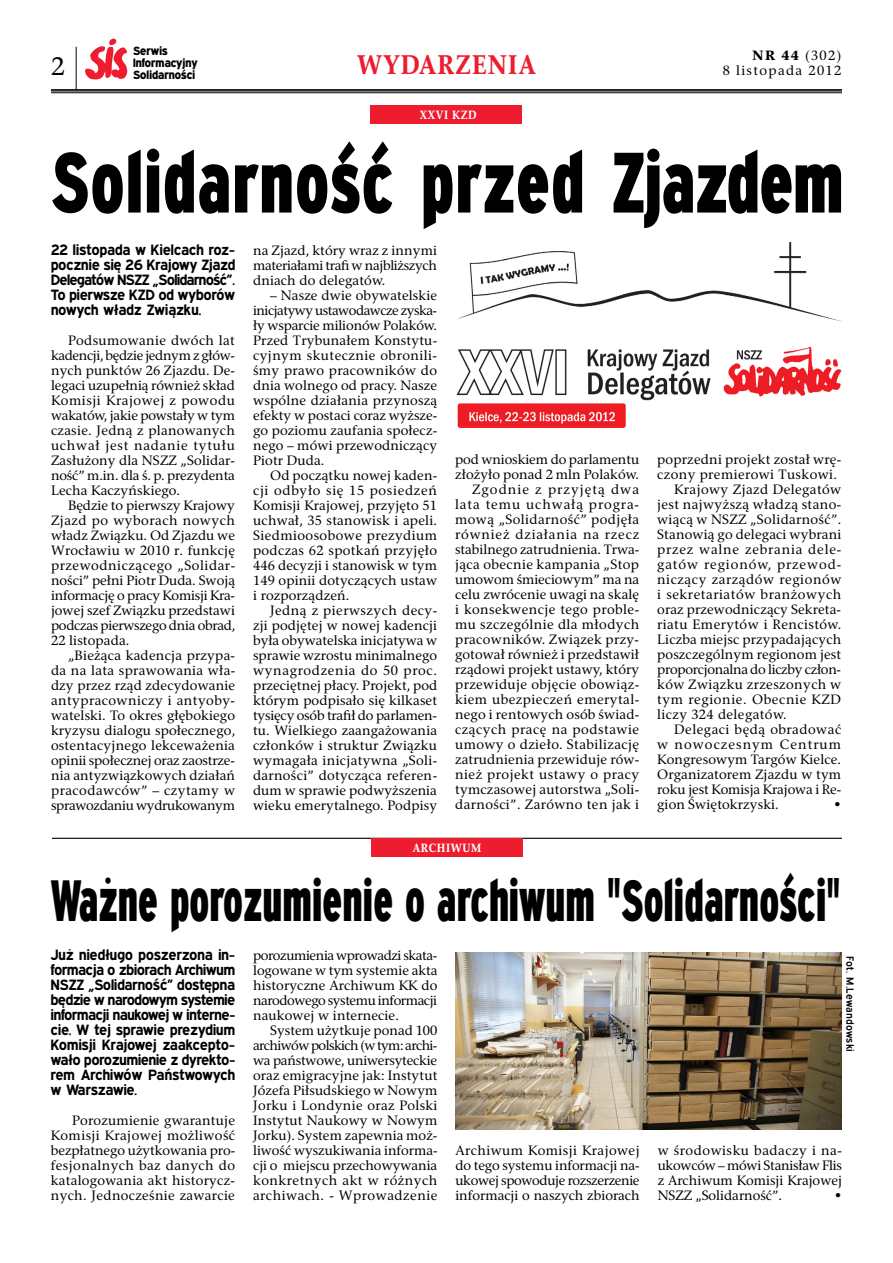
<style>
.page{position:relative;width:893px;height:1263px;background:#fff}
.page>*{position:absolute;margin:0;border:0;box-sizing:border-box;transform-origin:0 0}
.t1{font:86.4px "Expressway Cd Xb";letter-spacing:.01em;color:#000;scale:.93 1}
.t2{font:58.8px "Expressway Cd Xb";color:#000;scale:.79 1}
.t3{font:700 27px "Rashel Cnd EFN";letter-spacing:.05em;color:#ed1c2e}
.t4{font:25.5px "Rashel EFN";color:#000}
.t5{font:700 15px/15px "Expressway Rg";color:#000;text-align:justify}
.t6{font:13.5px/15px "Rashel EFN";letter-spacing:.01em;color:#000;text-align:justify}
.t7{font:13.5px/15px "Rashel EFN";letter-spacing:.03em;color:#000;text-align:right}
.t8{font:13.5px "Rashel EFN";letter-spacing:.04em;color:#000}
.t9{font:13.5px "Rashel EFN";letter-spacing:-.02em;color:#000}
.t10{font:13.5px "Rashel EFN";letter-spacing:.06em;color:#000}
.t11{font:13.5px "Rashel EFN";letter-spacing:.065em;color:#000}
.t12{font:13.5px "Rashel EFN";letter-spacing:.045em;color:#000}
.t13{font:13.5px "Rashel EFN";letter-spacing:.035em;color:#000}
.t14{font:13.5px "Rashel EFN";letter-spacing:.075em;color:#000}
.t15{font:13.5px "Rashel EFN";letter-spacing:.1em;color:#000}
.t16{font:12px/12px "Expressway Xb";color:#000}
.t17{font:700 12px "Rashel Cnd EFN";letter-spacing:.05em;color:#fff}
.t18{font:10.5px "Expressway Sb";letter-spacing:.025em;color:#000}
.s1{font-family:"Rashel EFN Heavy"}
</style>
<div class="page">
<svg style="left:85px;top:38px;width:43px;height:42px"></svg>
<hr style="left:51px;top:92px;width:791px;height:1px;background:#000">
<hr style="left:51px;top:90px;width:791px;height:1px;background:#000">
<hr style="left:76px;top:47px;width:1px;height:43px;background:#000">
<hr style="left:51px;top:91px;width:791px;height:1px;background:#000">
<hr style="left:51px;top:89px;width:791px;height:1px;background:#000">
<div style="left:371px;top:105px;width:151px;height:19px;background:#ed1c2e"></div>
<hr style="left:52px;top:838px;width:790px;height:1px;background:#000">
<div style="left:371px;top:839px;width:152px;height:18px;background:#ed1c2e"></div>
<img style="left:456px;top:242px;width:386px;height:185px">
<img style="left:455px;top:953px;width:386px;height:177px">
<h3 class="t4" style="left:51px;top:50px;width:15px">2</h3>
<p class="t16" style="left:133px;top:44px;width:66px">Serwis<br>Informacyjny<br>Solidarności</p>
<p class="t6" style="left:753px;top:47px;width:90px"><span class="s1">nr 44</span> (302)</p>
<h3 class="t3" style="left:357px;top:48px;width:180px">WYDARZENIA</h3>
<p class="t15" style="left:723px;top:61px;width:120px">8 listopada 2012</p>
<p class="t17" style="left:420px;top:107px;width:58px">XXVI KZD</p>
<h1 class="t1" style="left:51px;top:128px;width:854px">Solidarność przed Zjazdem</h1>
<p class="t5" style="left:51px;top:241px;width:186px">22 listopada w Kielcach roz&shy;pocznie się 26 Krajowy Zjazd Delegatów NSZZ „Solidarność”.<br>To pierwsze KZD od wyborów nowych władz Związku.</p>
<p class="t6" style="left:51px;top:332px;width:186px;text-indent:17px">Podsumowanie dwóch lat kadencji, będzie jednym z głów&shy;nych punktów 26 Zjazdu. De&shy;legaci uzupełnią również skład Komisji Krajowej z powodu wakatów, jakie powstały w tym czasie. Jedną z planowanych uchwał jest nadanie tytułu Zasłużony dla NSZZ „Solidar&shy;ność” m.in. dla ś. p. prezydenta Lecha Kaczyńskiego.</p>
<p class="t6" style="left:51px;top:497px;width:186px;text-indent:17px">Będzie to pierwszy Krajowy Zjazd po wyborach nowych władz Związku. Od Zjazdu we Wrocławiu w 2010 r. funkcję przewodniczącego „Solidar&shy;ności” pełni Piotr Duda. Swoją informację o pracy Komisji Kra&shy;jowej szef Związku przedstawi podczas pierwszego dnia obrad, 22 listopada.</p>
<p class="t6" style="left:51px;top:647px;width:186px;text-indent:17px">„Bieżąca kadencja przypa&shy;da na lata sprawowania wła&shy;dzy przez rząd zdecydowanie antypracowniczy i antyoby&shy;watelski. To okres głębokiego kryzysu dialogu społecznego, ostentacyjnego lekceważenia opinii społecznej oraz zaostrze&shy;nia antyzwiązkowych działań pracodawców” – czytamy w sprawozdaniu wydrukowanym</p>
<p class="t6" style="left:253px;top:242px;width:186px">na Zjazd, który wraz z innymi materiałami trafi w najbliższych dniach do delegatów.</p>
<p class="t6" style="left:253px;top:287px;width:186px;text-indent:17px">– Nasze dwie obywatelskie inicjatywy ustawodawcze zyska&shy;ły wsparcie milionów Polaków.<br>Przed Trybunałem Konstytu&shy;cyjnym skutecznie obronili&shy;śmy prawo pracowników do dnia wolnego od pracy. Nasze wspólne działania przynoszą efekty w postaci coraz wyższe&shy;go poziomu zaufania społecz&shy;nego – mówi przewodniczący Piotr Duda.</p>
<p class="t6" style="left:253px;top:467px;width:186px;text-indent:17px">Od początku nowej kaden&shy;cji odbyło się 15 posiedzeń Komisji Krajowej, przyjęto 51 uchwał, 35 stanowisk i apeli.<br>Siedmioosobowe prezydium podczas 62 spotkań przyjęło 446 decyzji i stanowisk w tym 149 opinii dotyczących ustaw i rozporządzeń.</p>
<p class="t6" style="left:253px;top:602px;width:186px;text-indent:17px">Jedną z pierwszych decy&shy;zji podjętej w nowej kadencji była obywatelska inicjatywa w sprawie wzrostu minimalnego wynagrodzenia do 50 proc. przeciętnej płacy. Projekt, pod którym podpisało się kilkaset tysięcy osób trafił do parlamen&shy;tu. Wielkiego zaangażowania członków i struktur Związku wymagała inicjatywna „Soli&shy;darności” dotycząca referen&shy;dum w sprawie podwyższenia wieku emerytalnego. Podpisy</p>
<p class="t7" style="left:455px;top:452px;width:186px">pod wnioskiem do parlamentu złożyło ponad 2 mln Polaków.<br>Zgodnie z przyjętą dwa lata temu uchwałą progra&shy;mową „Solidarność” podjęła również działania na rzecz stabilnego zatrudnienia. Trwa&shy;jąca obecnie kampania „Stop umowom śmieciowym” ma na celu zwrócenie uwagi na skalę i konsekwencje tego proble&shy;mu szczególnie dla młodych pracowników. Związek przy&shy;gotował również i przedstawił rządowi projekt ustawy, który przewiduje objęcie obowiąz&shy;kiem ubezpieczeń emerytal&shy;nego i rentowych osób świad&shy;czących pracę na podstawie umowy o dzieło. Stabilizację zatrudnienia przewiduje rów&shy;nież projekt ustawy o pracy tymczasowej autorstwa „Soli&shy;darności”. Zarówno ten jak i</p>
<p class="t6" style="left:657px;top:452px;width:186px">poprzedni projekt został wrę-</p>
<p class="t7" style="left:657px;top:467px;width:181px">czony premierowi Tuskowi.</p>
<p class="t7" style="left:674px;top:482px;width:169px">Krajowy Zjazd Delegatów</p>
<p class="t7" style="left:657px;top:497px;width:186px">jest najwyższą władzą stano-</p>
<p class="t6" style="left:657px;top:512px;width:186px">wiącą w NSZZ „Solidarność”.</p>
<p class="t6" style="left:657px;top:527px;width:186px">Stanowią go delegaci wybrani</p>
<p class="t10" style="left:657px;top:541px;width:186px">przez walne zebrania dele-</p>
<p class="t11" style="left:657px;top:556px;width:186px">gatów regionów, przewod-</p>
<p class="t8" style="left:657px;top:571px;width:186px">niczący zarządów regionów</p>
<p class="t8" style="left:657px;top:586px;width:186px">i sekretariatów branżowych</p>
<p class="t6" style="left:657px;top:602px;width:185px">oraz przewodniczący Sekreta-</p>
<p class="t7" style="left:657px;top:617px;width:186px">riatu Emerytów i Rencistów.</p>
<p class="t6" style="left:657px;top:632px;width:186px">Liczba miejsc przypadających</p>
<p class="t6" style="left:657px;top:647px;width:186px">poszczególnym regionom jest</p>
<p class="t9" style="left:657px;top:661px;width:185px">proporcjonalna do liczby człon-</p>
<p class="t7" style="left:657px;top:677px;width:186px">ków Związku zrzeszonych w</p>
<p class="t12" style="left:657px;top:691px;width:185px">tym regionie. Obecnie KZD</p>
<p class="t7" style="left:657px;top:707px;width:131px">liczy 324 delegatów.</p>
<p class="t13" style="left:674px;top:721px;width:169px">Delegaci będą obradować</p>
<p class="t14" style="left:657px;top:736px;width:185px">w nowoczesnym Centrum</p>
<p class="t6" style="left:657px;top:752px;width:186px">Kongresowym Targów Kielce.</p>
<p class="t6" style="left:657px;top:767px;width:186px">Organizatorem Zjazdu w tym</p>
<p class="t6" style="left:657px;top:782px;width:185px">roku jest Komisja Krajowa i Re-</p>
<p class="t6" style="left:657px;top:797px;width:123px">gion Świętokrzyski.</p>
<p class="t6" style="left:834px;top:797px;width:9px">•</p>
<p class="t17" style="left:413px;top:841px;width:70px">ARCHIWUM</p>
<h2 class="t2" style="left:51px;top:863px;width:1001px">Ważne porozumienie o archiwum "Solidarności"</h2>
<p class="t5" style="left:51px;top:946px;width:186px">Już niedługo poszerzona in&shy;formacja o zbiorach Archiwum NSZZ „Solidarność” dostępna będzie w narodowym systemie informacji naukowej w interne&shy;cie. W tej sprawie prezydium Komisji Krajowej zaakcepto&shy;wało porozumienie z dyrekto&shy;rem Archiwów Państwowych w Warszawie.</p>
<p class="t6" style="left:51px;top:1112px;width:186px;text-indent:21px">Porozumienie gwarantuje Komisji Krajowej możliwość bezpłatnego użytkowania pro&shy;fesjonalnych baz danych do katalogowania akt historycz&shy;nych. Jednocześnie zawarcie</p>
<p class="t6" style="left:253px;top:947px;width:186px">porozumienia wprowadzi skata&shy;logowane w tym systemie akta historyczne Archiwum KK do narodowego systemu informacji naukowej w internecie.</p>
<p class="t6" style="left:253px;top:1022px;width:186px;text-indent:17px">System użytkuje ponad 100 archiwów polskich (w tym: archi&shy;wa państwowe, uniwersyteckie oraz emigracyjne jak: Instytut Józefa Piłsudskiego w Nowym Jorku i Londynie oraz Polski Instytut Naukowy w Nowym Jorku). System zapewnia moż&shy;liwość wyszukiwania informa&shy;cji o miejscu przechowywania konkretnych akt w różnych archiwach. - Wprowadzenie</p>
<p class="t18" style="left:856px;top:956px;width:97px;rotate:90deg">Fot. M.Lewandowski</p>
<p class="t6" style="left:455px;top:1142px;width:186px">Archiwum Komisji Krajowej do tego systemu informacji na&shy;ukowej spowoduje rozszerzenie informacji o naszych zbiorach</p>
<p class="t6" style="left:658px;top:1142px;width:186px">w środowisku badaczy i na&shy;ukowców – mówi Stanisław Flis z Archiwum Komisji Krajowej NSZZ „Solidarność”.</p>
<p class="t6" style="left:834px;top:1187px;width:9px">•</p>
</div>
